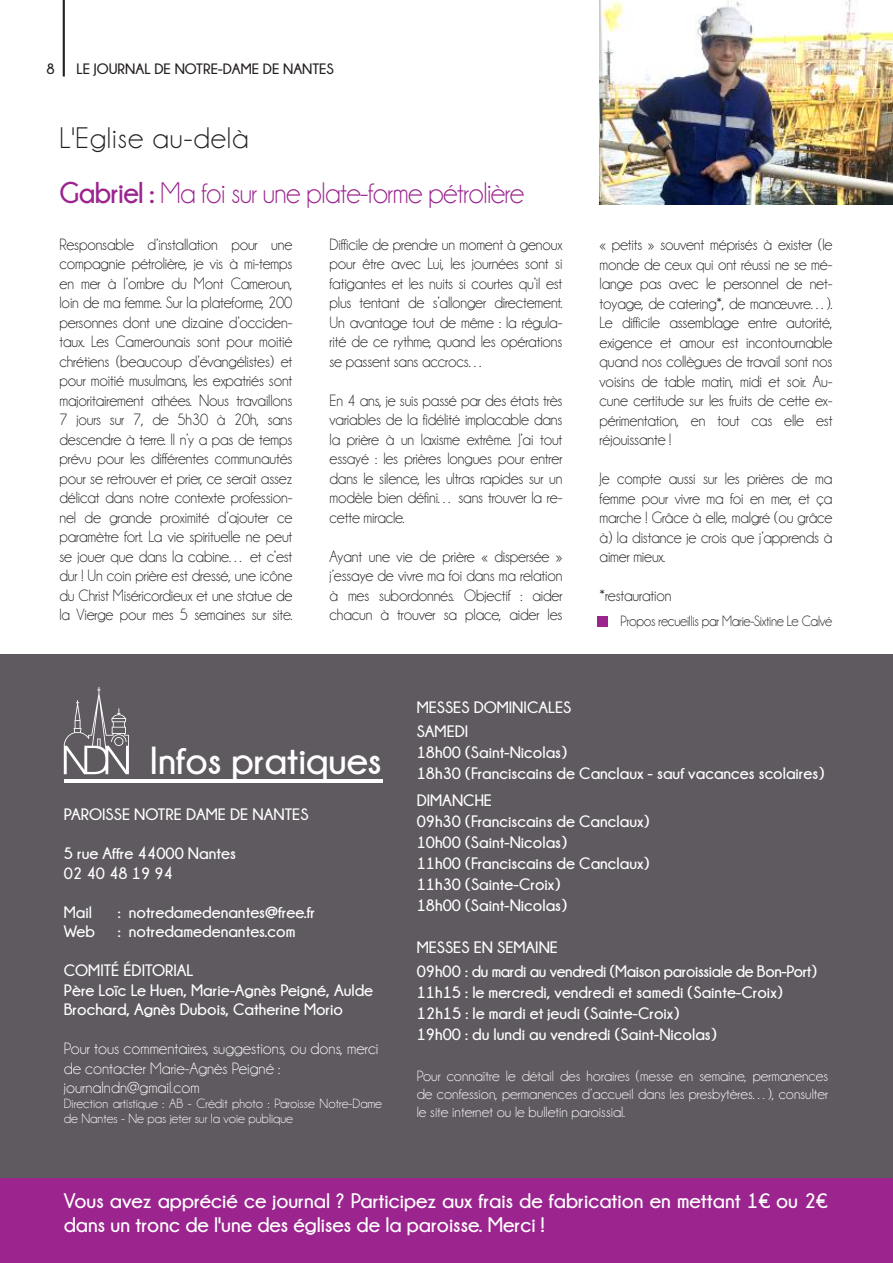
<style>
.page{position:relative;width:893px;height:1263px;background:#fff}
.page>*{position:absolute;margin:0;border:0;box-sizing:border-box;transform-origin:0 0}
.t1{font:700 39px "Champagne&Limousines";color:#fff}
.t2{font:30px/54.9px "Champagne&Limousines";letter-spacing:-.02em;color:#9b248e;scale:.95 1}
.t3{font:700 21px/24px "Champagne&Limousines";color:#fff}
.t4{font:16.5px/19.5px "Champagne&Limousines";letter-spacing:-.01em;color:#231f20;text-align:justify;scale:.95 1}
.t5{font:700 16.5px/21px "Champagne&Limousines";color:#fff}
.t6{font:16.5px/19.5px "Champagne&Limousines";color:#fff}
.t7{font:700 16.5px/24px "Champagne&Limousines";letter-spacing:-.02em;color:#fff}
.t8{font:15px/18px "Champagne&Limousines";color:#fff;text-align:justify}
.t9{font:15px "Champagne&Limousines";letter-spacing:-.02em;color:#231f20;scale:.94 1}
.t10{font:700 15px "Champagne&Limousines";color:#231f20}
.t11{font:13.5px/15px "Champagne&Limousines";color:#fff}
.s1{color:#231f20}
.s2{font-weight:700}
</style>
<div class="page">
<div style="left:0;top:655px;width:893px;height:574px;background:#5f5960"></div>
<hr style="left:63px;top:0;width:2px;height:77px;background:#231f20">
<div style="left:0;top:1178px;width:893px;height:85px;background:#9b248e"></div>
<img style="left:600px;top:0;width:293px;height:205px">
<svg style="left:64px;top:687px;width:65px;height:87px"></svg>
<hr style="left:64px;top:780px;width:319px;height:3px;background:#fff">
<div style="left:598px;top:617px;width:10px;height:10px;background:#9b248e"></div>
<p class="t10" style="left:47px;top:61px;width:10px">8</p>
<p class="t10" style="left:77px;top:61px;width:259px">LE JOURNAL DE NOTRE-DAME DE NANTES</p>
<h2 class="t2" style="left:60px;top:111px;width:491px"><span class="s1">L'Eglise au-delà<br></span><span class="s2">Gabriel :</span> Ma foi sur une plate-forme pétrolière</h2>
<p class="t4" style="left:60px;top:234px;width:247px">Responsable d’installation pour une compagnie pétrolière, je vis à mi-temps en mer à l’ombre du Mont Cameroun, loin de ma femme. Sur la plateforme, 200 personnes dont une dizaine d’occiden&shy;taux. Les Camerounais sont pour moitié chrétiens (beaucoup d’évangélistes) et pour moitié musulmans, les expatriés sont majoritairement athées. Nous travaillons 7 jours sur 7, de 5h30 à 20h, sans descendre à terre. Il n’y a pas de temps prévu pour les différentes communautés pour se retrouver et prier, ce serait assez délicat dans notre contexte profession&shy;nel de grande proximité d’ajouter ce paramètre fort. La vie spirituelle ne peut se jouer que dans la cabine… et c’est dur ! Un coin prière est dressé, une icône du Christ Miséricordieux et une statue de la Vierge pour mes 5 semaines sur site.</p>
<p class="t4" style="left:330px;top:234px;width:247px">Difficile de prendre un moment à genoux pour être avec Lui, les journées sont si fatigantes et les nuits si courtes qu’il est plus tentant de s’allonger directement.<br>Un avantage tout de même : la régula&shy;rité de ce rythme, quand les opérations se passent sans accrocs…</p>
<p class="t4" style="left:330px;top:390px;width:247px">En 4 ans, je suis passé par des états très variables de la fidélité implacable dans la prière à un laxisme extrême. J’ai tout essayé : les prières longues pour entrer dans le silence, les ultras rapides sur un modèle bien défini… sans trouver la re&shy;cette miracle.</p>
<p class="t4" style="left:330px;top:546px;width:247px">Ayant une vie de prière « dispersée » j’essaye de vivre ma foi dans ma relation à mes subordonnés. Objectif : aider chacun à trouver sa place, aider les</p>
<p class="t4" style="left:600px;top:235px;width:247px">« petits » souvent méprisés à exister (le monde de ceux qui ont réussi ne se mé&shy;lange pas avec le personnel de net&shy;toyage, de catering*, de manœuvre…).<br>Le difficile assemblage entre autorité, exigence et amour est incontournable quand nos collègues de travail sont nos voisins de table matin, midi et soir. Au&shy;cune certitude sur les fruits de cette ex&shy;périmentation, en tout cas elle est réjouissante !</p>
<p class="t4" style="left:600px;top:469px;width:247px">Je compte aussi sur les prières de ma femme pour vivre ma foi en mer, et ça marche ! Grâce à elle, malgré (ou grâce à) la distance je crois que j’apprends à aimer mieux.</p>
<p class="t4" style="left:600px;top:586px;width:77px">*restauration</p>
<p class="t9" style="left:621px;top:613px;width:227px">Propos recueilis par Marie-Sixtine Le Calvé</p>
<h1 class="t1" style="left:150px;top:739px;width:233px">Infos pratiques</h1>
<p class="t5" style="left:64px;top:803px;width:246px">PAROISSE NOTRE DAME DE NANTES</p>
<p class="t5" style="left:64px;top:843px;width:174px;line-height:19.5px">5 rue Affre 44000 Nantes<br>02 40 48 19 94</p>
<p class="t5" style="left:64px;top:901px;width:30px">Mail</p>
<p class="t5" style="left:118px;top:901px;width:199px">: notredamedenantes@free.fr</p>
<p class="t5" style="left:64px;top:920px;width:33px">Web</p>
<p class="t5" style="left:118px;top:920px;width:179px">: notredamedenantes.com</p>
<p class="t5" style="left:64px;top:960px;width:311px;line-height:19.5px">COMITÉ ÉDITORIAL<br>Père Loïc Le Huen, Marie-Agnès Peigné, Aulde<br>Brochard, Agnès Dubois, Catherine Morio</p>
<p class="t6" style="left:64px;top:1039px;width:316px">Pour tous commentaires, suggestions, ou dons, merci de contacter Marie-Agnès Peigné : journalndn@gmail.com</p>
<p class="t11" style="left:64px;top:1096px;width:320px">Direction artistique : AB - Crédit photo : Paroisse Notre-Dame de Nantes - Ne pas jeter sur la voie publique</p>
<p class="t5" style="left:417px;top:695px;width:156px;line-height:24px">MESSES DOMINICALES<br>SAMEDI</p>
<p class="t5" style="left:417px;top:742px;width:409px">18h00 (Saint-Nicolas)<br>18h30 (Franciscains de Canclaux - sauf vacances scolaires)</p>
<p class="t5" style="left:417px;top:790px;width:234px">DIMANCHE<br>09h30 (Franciscains de Canclaux)<br>10h00 (Saint-Nicolas)<br>11h00 (Franciscains de Canclaux)<br>11h30 (Sainte-Croix)<br>18h00 (Saint-Nicolas)</p>
<p class="t7" style="left:417px;top:935px;width:402px">MESSES EN SEMAINE<br>09h00 : du mardi au vendredi (Maison paroissiale de Bon-Port)</p>
<p class="t5" style="left:417px;top:982px;width:367px">11h15 : le mercredi, vendredi et samedi (Sainte-Croix)<br>12h15 : le mardi et jeudi (Sainte-Croix)<br>19h00 : du lundi au vendredi (Saint-Nicolas)</p>
<p class="t8" style="left:417px;top:1067px;width:413px">Pour connaître le détail des horaires (messe en semaine, permanences de confession, permanences d’accueil dans les presbytères…), consulter le site internet ou le bulletin paroissial.</p>
<p class="t3" style="left:64px;top:1188px;width:765px">Vous avez apprécié ce journal ? Participez aux frais de fabrication en mettant 1€ ou 2€ dans un tronc de l'une des églises de la paroisse. Merci !</p>
</div>
